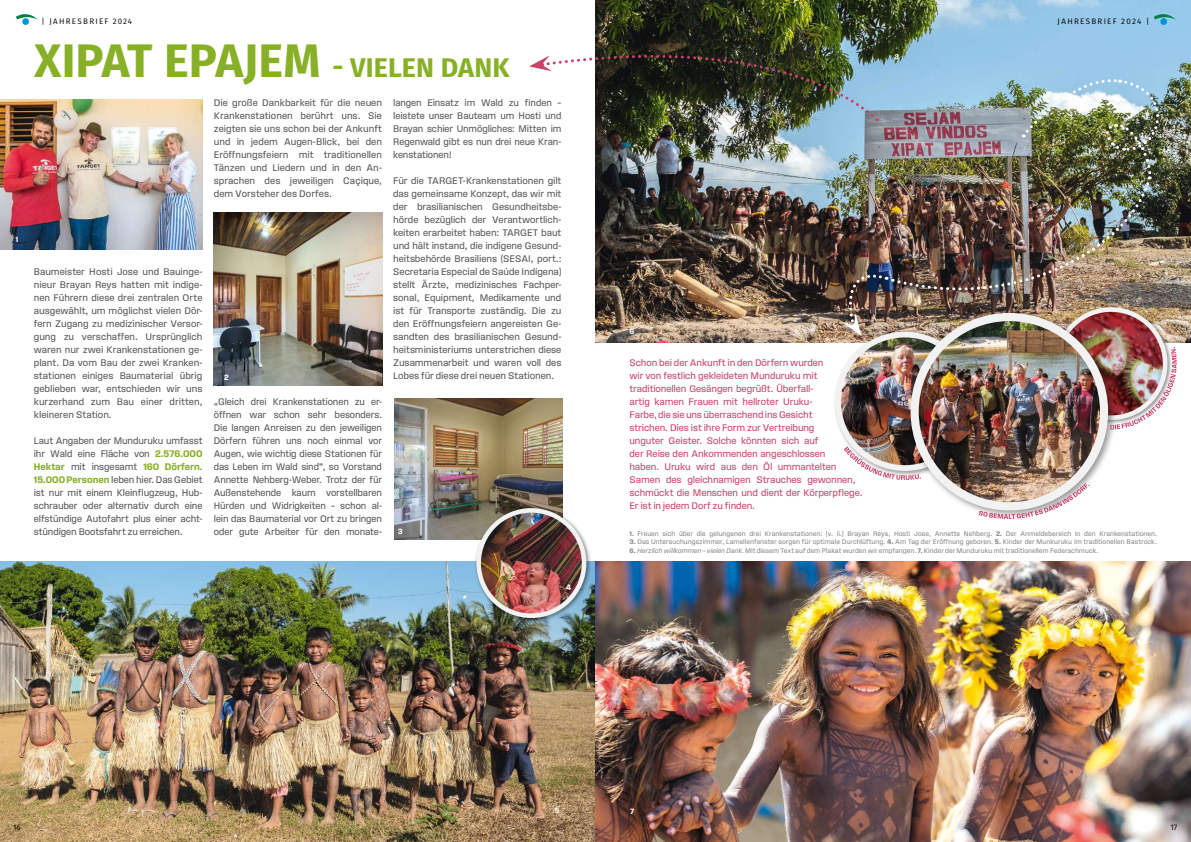
<style>
.page{position:relative;width:1191px;height:842px;background:#fff}
.page>*{position:absolute;margin:0;border:0;box-sizing:border-box;transform-origin:0 0}
.t1{font:700 47px "Fira Sans";color:#88b027}
.t2{font:10px/13px "Field Gothic No.62";letter-spacing:-.01em;color:#575756;text-align:justify}
.t3{font:10px/13px "Field Gothic No.62";letter-spacing:-.01em;color:#c94369}
.t4{font:10px "Field Gothic No.64 Demi";letter-spacing:-.005em;color:#88b027}
.t5{font:8px "Fira Sans";letter-spacing:.16em;color:#000}
.t6{font:8px "Field Gothic No.64 Demi";color:#fff}
.t7{font:7px "Field Gothic No.62";color:#878787}
.s1{font-size:27px}
.s2{font-family:"Field Gothic No.64 Demi";color:#88b027}
.s3{font-family:"Field Gothic No.62";color:#575756}
.s4{font-family:"Field Gothic No.64 Demi"}
.s5{font-style:italic}
</style>
<div class="page">
<img style="left:0;top:561px;width:1191px;height:281px">
<img style="left:595px;top:0;width:596px;height:343px">
<svg style="left:16px;top:14px;width:22px;height:6px"></svg>
<div style="left:22px;top:18px;width:7px;height:7px;background:#0095db;border-radius:50%"></div>
<svg style="left:1153px;top:14px;width:22px;height:6px"></svg>
<div style="left:1160px;top:18px;width:7px;height:7px;background:#0095db;border-radius:50%"></div>
<img style="left:0;top:99px;width:202px;height:150px">
<img style="left:214px;top:213px;width:168px;height:173px">
<img style="left:394px;top:399px;width:168px;height:140px">
<div style="left:832px;top:329px;width:148px;height:148px;background:#000;opacity:.4"></div>
<img style="left:838px;top:335px;width:133px;height:133px;border-radius:67px">
<div style="left:907px;top:309px;width:209px;height:210px;background:#000;opacity:.4"></div>
<img style="left:914px;top:317px;width:190px;height:189px;border-radius:95px">
<div style="left:474px;top:506px;width:117px;height:117px;background:#000;opacity:.4"></div>
<img style="left:478px;top:510px;width:106px;height:106px;border-radius:53px">
<div style="left:476px;top:508px;width:110px;height:110px;border:5px solid #f2f2f2;border-radius:50%"></div>
<svg style="left:843px;top:447px;width:78px;height:33px"></svg>
<svg style="left:978px;top:483px;width:111px;height:36px"></svg>
<img style="left:529px;top:34px;width:647px;height:396px">
<p class="t5" style="left:42px;top:15px;width:92px">| JAHRESBRIEF 2024</p>
<p class="t5" style="left:1057px;top:15px;width:93px">JAHRESBRIEF 2024 |</p>
<p class="t6" style="left:16px;top:235px;width:4px">1</p>
<h1 class="t1" style="left:34px;top:21px;width:477px">XIPAT EPAJEM <span class="s1">- VIELEN DANK</span></h1>
<p class="t2" style="left:34px;top:265px;width:170px">Baumeister Hosti Jose und Bauinge&shy;nieur Brayan Reys hatten mit indige&shy;nen Führern diese drei zentralen Orte ausgewählt, um möglichst vielen Dör&shy;fern Zugang zu medizinischer Versor&shy;gung zu verschaffen. Ursprünglich waren nur zwei Krankenstationen ge&shy;plant. Da vom Bau der zwei Kranken&shy;stationen einiges Baumaterial übrig geblieben war, entschieden wir uns kurzerhand zum Bau einer dritten, kleineren Station.</p>
<p class="t2" style="left:34px;top:434px;width:170px">Laut Angaben der Munduruku umfasst ihr Wald eine Fläche von <span class="s2">2.576.000</span></p>
<p class="t4" style="left:34px;top:462px;width:170px">Hektar <span class="s3">mit insgesamt</span> 160 Dörfern<span class="s3">.</span></p>
<p class="t2" style="left:34px;top:473px;width:170px"><span class="s2">15.000 Personen</span> leben hier. Das Gebiet ist nur mit einem Kleinflugzeug, Hub&shy;schrauber oder alternativ durch eine elfstündige Autofahrt plus einer acht&shy;stündigen Bootsfahrt zu erreichen.</p>
<p class="t2" style="left:214px;top:96px;width:170px">Die große Dankbarkeit für die neuen Krankenstationen berührt uns. Sie zeigten sie uns schon bei der Ankunft und in jedem Augen-Blick, bei den Eröffnungsfeiern mit traditionellen Tänzen und Liedern und in den An&shy;sprachen des jeweiligen Caçique, dem Vorsteher des Dorfes.</p>
<p class="t6" style="left:224px;top:373px;width:6px">2</p>
<p class="t2" style="left:214px;top:395px;width:170px">„Gleich drei Krankenstationen zu er&shy;öffnen war schon sehr besonders.<br>Die langen Anreisen zu den jeweiligen Dörfern führen uns noch einmal vor Augen, wie wichtig diese Stationen für das Leben im Wald sind“, so Vorstand Annette Nehberg-Weber. Trotz der für Außenstehende kaum vorstellbaren Hürden und Widrigkeiten – schon al&shy;lein das Baumaterial vor Ort zu bringen oder gute Arbeiter für den monate-</p>
<p class="t2" style="left:393px;top:96px;width:170px">langen Einsatz im Wald zu finden – leistete unser Bauteam um Hosti und Brayan schier Unmögliches: Mitten im Regenwald gibt es nun drei neue Kran&shy;kenstationen!</p>
<p class="t2" style="left:393px;top:174px;width:170px">Für die TARGET-Krankenstationen gilt das gemeinsame Konzept, das wir mit der brasilianischen Gesundheitsbe&shy;hörde bezüglich der Verantwortlich&shy;keiten erarbeitet haben: TARGET baut und hält instand, die indigene Gesund&shy;heitsbehörde Brasiliens (SESAI, port.:<br>Secretaria Especial de Saúde Indígena) stellt Ärzte, medizinisches Fachper&shy;sonal, Equipment, Medikamente und ist für Transporte zuständig. Die zu den Eröffnungsfeiern angereisten Ge&shy;sandten des brasilianischen Gesund&shy;heitsministeriums unterstrichen diese Zusammenarbeit und waren voll des Lobes für diese drei neuen Stationen.</p>
<p class="t6" style="left:398px;top:526px;width:6px">3</p>
<p class="t6" style="left:566px;top:583px;width:7px">4</p>
<p class="t6" style="left:629px;top:327px;width:6px">6</p>
<p class="t3" style="left:629px;top:356px;width:234px">Schon bei der Ankunft in den Dörfern wurden<br>wir von festlich gekleideten Munduruku mit traditionellen Gesängen begrüßt. Überfall-<br>artig kamen Frauen mit hellroter Uruku-<br>Farbe, die sie uns überraschend ins Gesicht<br>strichen. Dies ist ihre Form zur Vertreibung<br>unguter Geister. Solche könnten sich auf<br>der Reise den Ankommenden angeschlossen<br>haben. Uruku wird aus den Öl ummantelten Samen des gleichnamigen Strauches gewonnen, schmückt die Menschen und dient der Körperpflege.<br>Er ist in jedem Dorf zu finden.</p>
<p class="t7" style="left:629px;top:530px;width:529px"><span class="s4">1.</span> Freuen sich über die gelungenen drei Krankenstationen: (v. li.) Brayan Reys, Hosti Jose, Annette Nehberg. <span class="s4">2.</span> Der Anmeldebereich in den Krankenstationen.</p>
<p class="t7" style="left:629px;top:538px;width:529px"><span class="s4">3.</span> Das Untersuchungszimmer, Lamellenfenster sorgen für optimale Durchlüftung. <span class="s4">4.</span> Am Tag der Eröffnung geboren. <span class="s4">5.</span> Kinder der Munkuruku im traditionellen Bastrock.</p>
<p class="t7" style="left:629px;top:546px;width:470px"><span class="s4">6.</span> <span class="s5">Herzlichwillkommen–vielenDank.</span>Mit diesem Text auf dem Plakat wurden wir empfangen. <span class="s4">7.</span> Kinder der Munduruku mit traditionellem Federschmuck.</p>
<p class="t6" style="left:554px;top:806px;width:6px">5</p>
<p class="t6" style="left:630px;top:807px;width:6px">7</p>
<p class="t5" style="left:13px;top:821px;width:9px">16</p>
<p class="t5" style="left:1170px;top:821px;width:9px">17</p>
</div>
